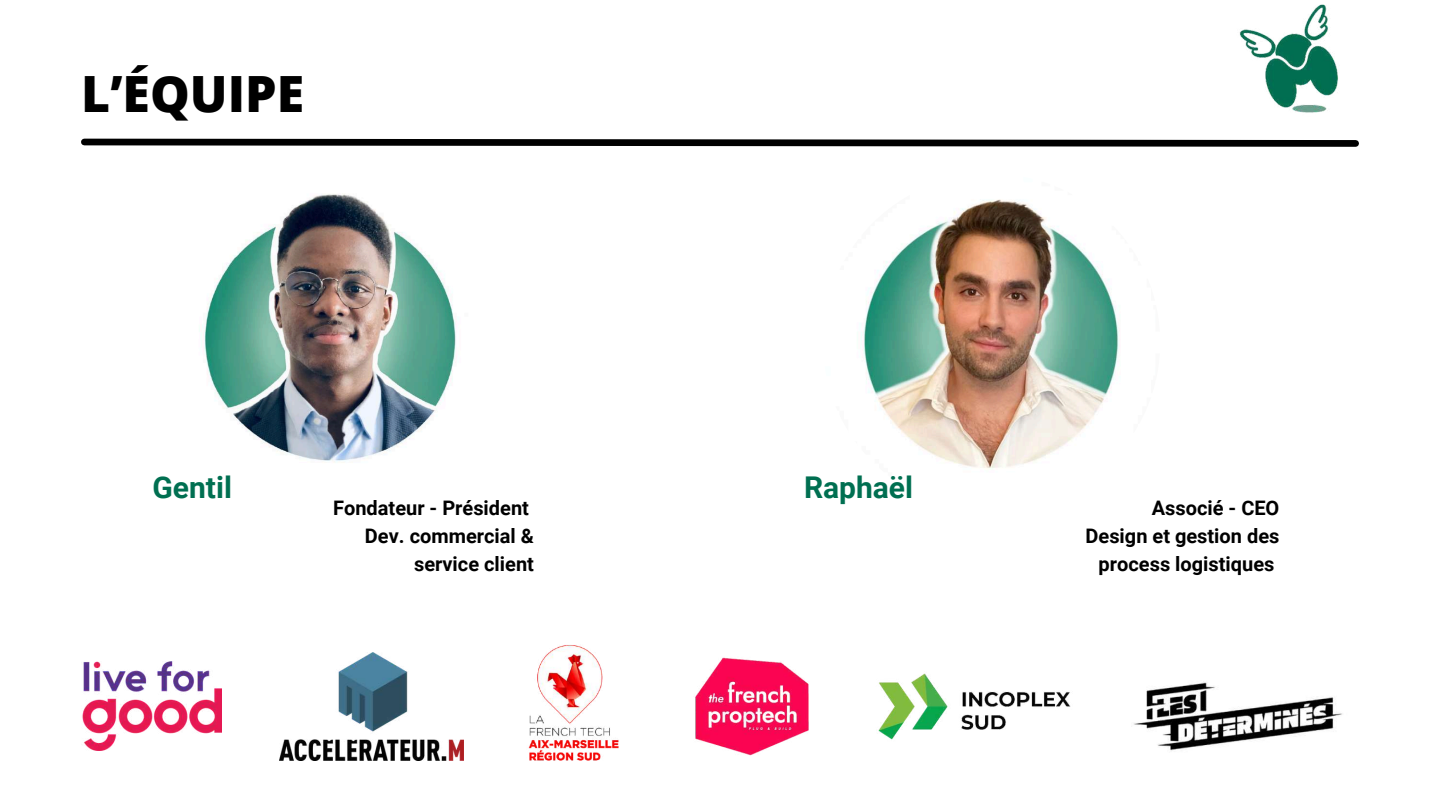
<style>
.page{position:relative;width:1440px;height:810px;background:#fff}
.page>*{position:absolute;margin:0;border:0;box-sizing:border-box;transform-origin:0 0}
.t1{font:800 50px "Open Sans";color:#000}
.t2{font:700 30px "Roboto";color:#006f51}
.t3{font:700 20px/27.8px "Roboto";color:#000;text-align:right}
</style>
<div class="page">
<svg style="left:81px;top:138px;width:1278px;height:9px"></svg>
<img style="left:823px;top:174px;width:337px;height:337px;border-radius:50%">
<img style="left:176px;top:178px;width:310px;height:310px;border-radius:50%">
<img style="left:1239px;top:4px;width:99px;height:109px">
<img style="left:878px;top:673px;width:193px;height:67px">
<img style="left:695px;top:657px;width:114px;height:99px">
<img style="left:528px;top:645px;width:91px;height:115px">
<img style="left:280px;top:652px;width:183px;height:108px">
<img style="left:82px;top:661px;width:139px;height:90px">
<img style="left:1134px;top:681px;width:208px;height:70px">
<h1 class="t1" style="left:81px;top:59px;width:225px">L’ÉQUIPE</h1>
<h2 class="t2" style="left:153px;top:470px;width:81px">Gentil</h2>
<p class="t3" style="left:333px;top:495px;width:202px">Fondateur - Président<br>Dev. commercial &amp; service client</p>
<h2 class="t2" style="left:804px;top:470px;width:111px">Raphaël</h2>
<p class="t3" style="left:1086px;top:495px;width:195px">Associé - CEO<br>Design et gestion des process logistiques</p>
</div>
